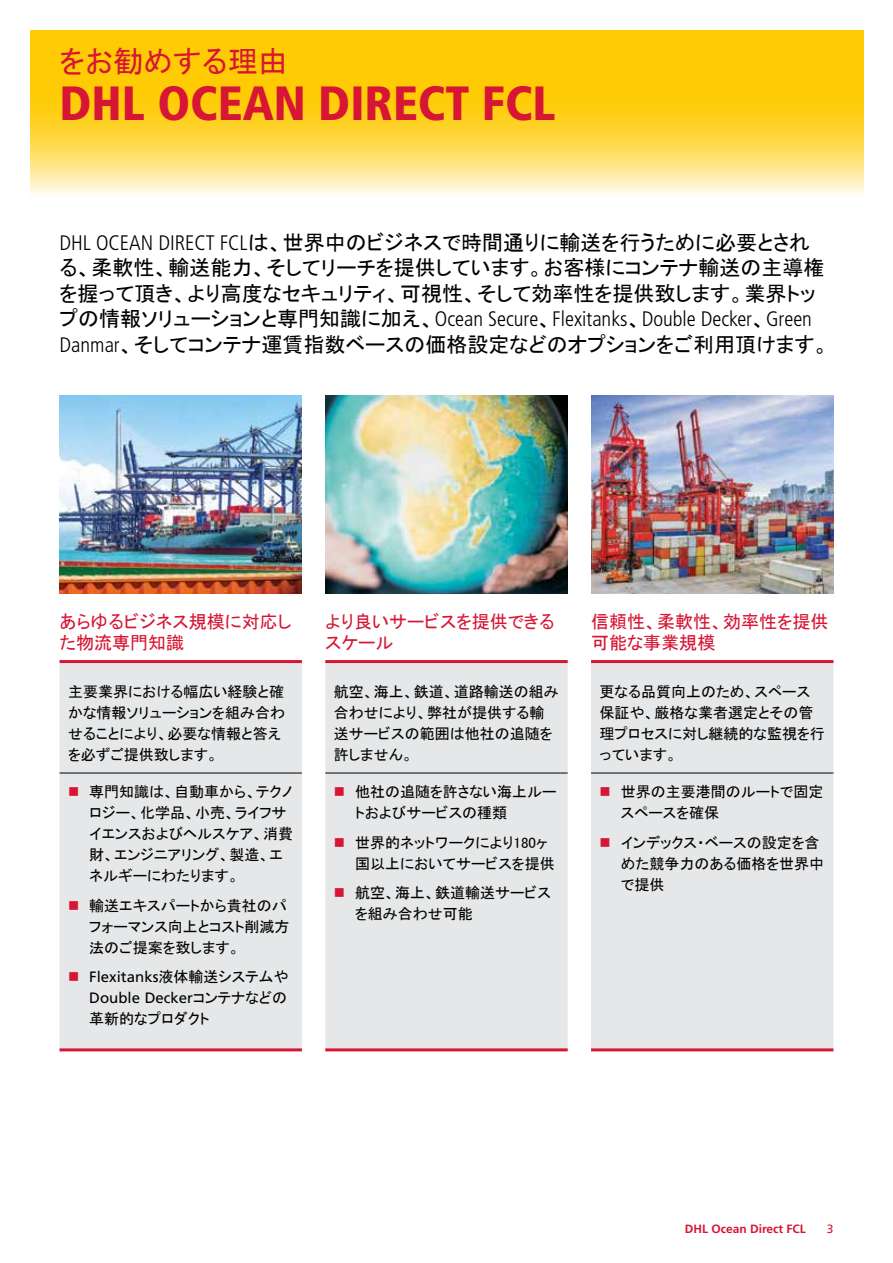
<style>
.page{position:relative;width:893px;height:1263px;background:#fff}
.page>*{position:absolute;margin:0;border:0;box-sizing:border-box;transform-origin:0 0}
.t1{font:900 condensed 48px "Frutiger LT Pro";color:#d71534}
.t2{font:30px "MS P Gothic";color:#d71534}
.t3{font:21px/25.5px "MS P Gothic";color:#000}
.t4{font:300 condensed 21px "Frutiger LT Pro";color:#000}
.t5{font:18px/21px "MS P Gothic";color:#d71534}
.t6{font:15px/21px "MS P Gothic";color:#000}
.t7{font:15px/21px "Frutiger LT Pro";color:#000;text-align:right}
.t8{font:700 12px "Frutiger LT Pro";color:#d71534}
.t9{font:12px "Frutiger LT Pro";color:#d71534}
.s1{font-family:"Frutiger LT Pro";font-weight:300;font-stretch:condensed}
.s2{font-family:"MS P Gothic";font-weight:400;font-stretch:normal}
.s3{color:#d71534}
.s4{font-family:"MS P Gothic"}
</style>
<div class="page">
<div style="left:30px;top:30px;width:833px;height:44px;background:#ffcb03"></div>
<svg style="left:30px;top:74px;width:833px;height:121px;background:#ffda4e"></svg>
<div style="left:60px;top:663px;width:773px;height:385px;background:#e6e7e8"></div>
<hr style="left:60px;top:660px;width:242px;height:3px;background:#d71534">
<hr style="left:325px;top:660px;width:243px;height:3px;background:#d71534">
<hr style="left:591px;top:660px;width:242px;height:3px;background:#d71534">
<hr style="left:325px;top:773px;width:243px;height:1px;background:#000">
<hr style="left:591px;top:773px;width:242px;height:1px;background:#000">
<hr style="left:60px;top:773px;width:242px;height:1px;background:#000">
<hr style="left:60px;top:1048px;width:242px;height:3px;background:#d71534">
<hr style="left:325px;top:1048px;width:243px;height:3px;background:#d71534">
<hr style="left:591px;top:1048px;width:242px;height:3px;background:#d71534">
<img style="left:325px;top:395px;width:243px;height:198px">
<img style="left:591px;top:395px;width:242px;height:198px">
<img style="left:60px;top:395px;width:242px;height:198px">
<h2 class="t2" style="left:60px;top:47px;width:230px">をお勧めする理由</h2>
<h1 class="t1" style="left:60px;top:75px;width:498px">DHL OCEAN DIRECT FCL</h1>
<h3 class="t3" style="left:60px;top:229px;width:766px"><span class="s1">DHL OCEAN DIRECT FCL</span>は、世界中のビジネスで時間通りに輸送を行うために必要とされる、柔軟性、輸送能力、そしてリーチを提供しています。お客様にコンテナ輸送の主導権を握って頂き、より高度なセキュリティ、可視性、そして効率性を提供致します。業界トッ</h3>
<h3 class="t4" style="left:60px;top:307px;width:754px"><span class="s2">プの情報ソリューションと専門知識に加え、</span>Ocean Secure<span class="s2">、</span>Flexitanks<span class="s2">、</span>Double Decker<span class="s2">、</span>Green</h3>
<h3 class="t3" style="left:60px;top:331px;width:771px"><span class="s1">Danmar</span>、そしてコンテナ運賃指数ベースの価格設定などのオプションをご利用頂けます。</h3>
<p class="t5" style="left:60px;top:611px;width:234px">あらゆるビジネス規模に対応した物流専門知識</p>
<p class="t5" style="left:325px;top:611px;width:231px">より良いサービスを提供できるスケール</p>
<p class="t5" style="left:591px;top:611px;width:239px">信頼性、柔軟性、効率性を提供可能な事業規模</p>
<p class="t6" style="left:68px;top:681px;width:219px">主要業界における幅広い経験と確かな情報ソリューションを組み合わせることにより、必要な情報と答えを必ずご提供致します。</p>
<p class="t6" style="left:334px;top:681px;width:226px">航空、海上、鉄道、道路輸送の組み合わせにより、弊社が提供する輸送サービスの範囲は他社の追随を許しません。</p>
<p class="t6" style="left:600px;top:681px;width:227px">更なる品質向上のため、スペース保証や、厳格な業者選定とその管理プロセスに対し継続的な監視を行っています。</p>
<p class="t6" style="left:89px;top:781px;width:205px;text-indent:-21px"><span class="s3">■</span> 専門知識は、自動車から、テクノロジー、化学品、小売、ライフサイエンスおよびヘルスケア、消費財、エンジニアリング、製造、エネルギーにわたります。</p>
<p class="t6" style="left:89px;top:895px;width:202px;text-indent:-21px"><span class="s3">■</span> 輸送エキスパートから貴社のパフォーマンス向上とコスト削減方法のご提案を致します。</p>
<p class="t7" style="left:68px;top:967px;width:222px"><span class="s3">■</span> Flexitanks<span class="s4">液体輸送システムや<br></span>Double Decker<span class="s4">コンテナなどの</span></p>
<p class="t6" style="left:89px;top:1008px;width:122px">革新的なプロダクト</p>
<p class="t6" style="left:355px;top:781px;width:203px;text-indent:-21px"><span class="s3">■</span> 他社の追随を許さない海上ルートおよびサービスの種類</p>
<p class="t6" style="left:355px;top:832px;width:201px;text-indent:-21px"><span class="s3">■</span> 世界的ネットワークにより180ヶ国以上においてサービスを提供</p>
<p class="t6" style="left:355px;top:882px;width:197px;text-indent:-21px"><span class="s3">■</span> 航空、海上、鉄道輸送サービスを組み合わせ可能</p>
<p class="t6" style="left:621px;top:781px;width:204px;text-indent:-21px"><span class="s3">■</span> 世界の主要港間のルートで固定スペースを確保</p>
<p class="t6" style="left:621px;top:832px;width:205px;text-indent:-21px"><span class="s3">■</span> インデックス・ベースの設定を含めた競争力のある価格を世界中で提供</p>
<p class="t8" style="left:685px;top:1221px;width:123px">DHL Ocean Direct FCL</p>
<p class="t9" style="left:827px;top:1221px;width:8px">3</p>
</div>
